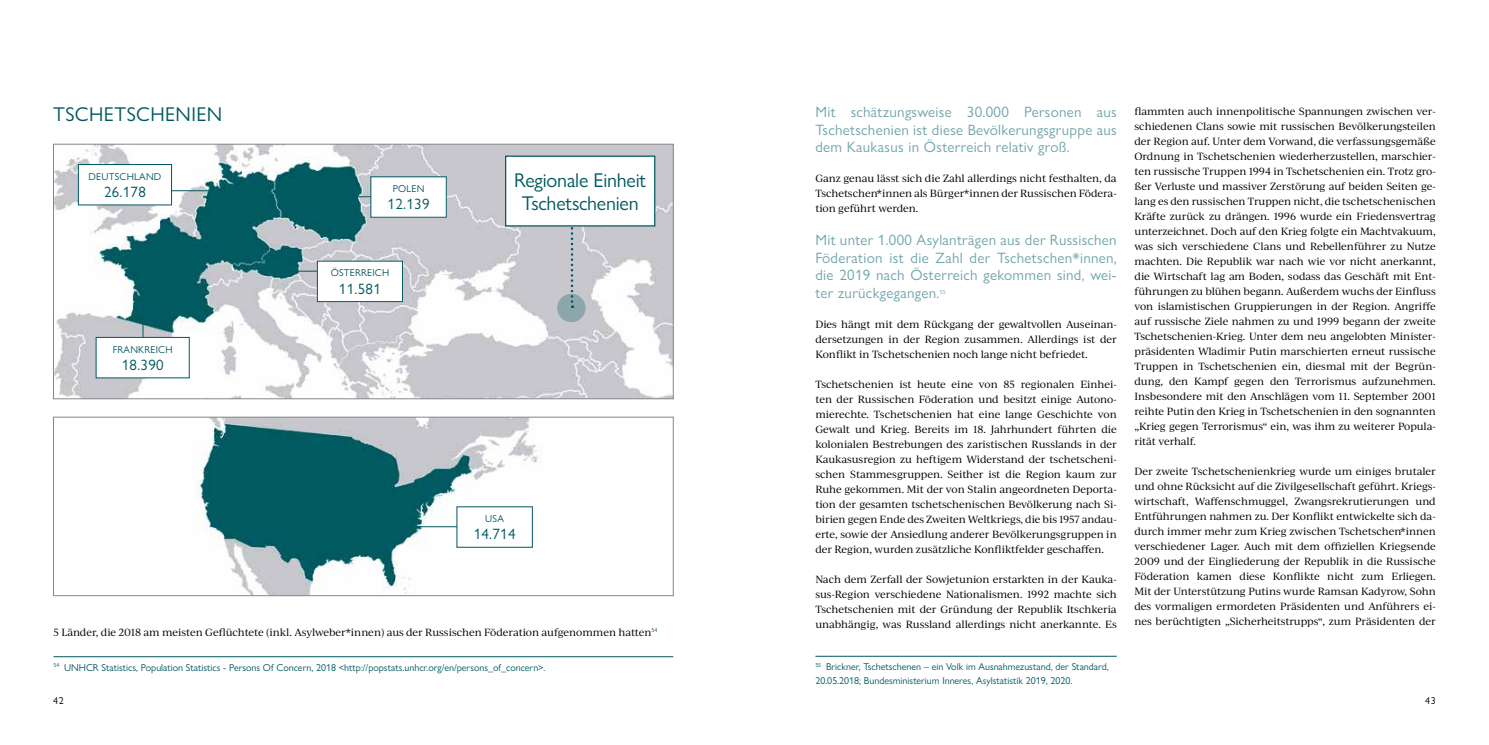
<style>
.page{position:relative;width:1489px;height:745px;background:#fff}
.page>*{position:absolute;margin:0;border:0;box-sizing:border-box;transform-origin:0 0}
.t1{font:20px/22.5px "Gill Sans Nova";letter-spacing:.02em;color:#005961;text-align:center}
.t2{font:15px/17.5px "Gill Sans Nova";letter-spacing:.02em;color:#6fa4ab;text-align:justify}
.t3{font:15px "Gill Sans Nova";letter-spacing:.02em;color:#005961}
.t4{font:10px/15px "Ivy Journal";letter-spacing:-.01em;color:#000;text-align:justify}
.t5{font:10px/13.8px "Gill Sans Nova";letter-spacing:.01em;color:#005961}
.t6{font:10px "Gill Sans Nova";color:#000}
.t7{font:5.88px "Gill Sans Nova";color:#6fa4ab}
</style>
<div class="page">
<img style="left:55px;top:146px;width:616px;height:251px">
<div style="left:53px;top:144px;width:620px;height:255px;border:1px solid #878787"></div>
<img style="left:196px;top:418px;width:342px;height:175px">
<div style="left:53px;top:416px;width:620px;height:179px;border:1px solid #878787"></div>
<hr style="left:53px;top:656px;width:620px;height:1px;background:#005961">
<hr style="left:815px;top:655px;width:301px;height:1px;background:#005961">
<hr style="left:398px;top:526px;width:72px;height:1px;background:#005961">
<hr style="left:322px;top:196px;width:58px;height:1px;background:#005961">
<hr style="left:279px;top:271px;width:57px;height:1px;background:#005961">
<hr style="left:143px;top:299px;width:1px;height:58px;background:#005961">
<hr style="left:287px;top:190px;width:58px;height:1px;background:#005961">
<div style="left:317px;top:261px;width:85px;height:40px;background:#fff"></div>
<div style="left:317px;top:260px;width:86px;height:42px;border:1px solid #005961"></div>
<div style="left:371px;top:177px;width:75px;height:40px;background:#fff"></div>
<div style="left:457px;top:506px;width:75px;height:41px;background:#fff"></div>
<div style="left:96px;top:337px;width:93px;height:40px;background:#fff"></div>
<div style="left:96px;top:337px;width:94px;height:41px;border:1px solid #005961"></div>
<hr style="left:156px;top:190px;width:58px;height:1px;background:#005961">
<div style="left:78px;top:164px;width:93px;height:41px;background:#fff"></div>
<div style="left:78px;top:164px;width:94px;height:41px;border:1px solid #005961"></div>
<div style="left:557px;top:293px;width:28px;height:29px;background:#8ca6ac;border-radius:50%"></div>
<svg style="left:570px;top:226px;width:3px;height:82px"></svg>
<div style="left:505px;top:156px;width:149px;height:70px;background:#fff"></div>
<div style="left:505px;top:155px;width:150px;height:71px;border:1px solid #005961"></div>
<h1 class="t1" style="left:53px;top:103px;width:170px">Tschetschenien</h1>
<p class="t5" style="left:89px;top:169px;width:72px">Deutschland</p>
<h2 class="t3" style="left:104px;top:183px;width:43px">26.178</h2>
<p class="t5" style="left:113px;top:342px;width:61px">frankreich</p>
<h2 class="t3" style="left:122px;top:355px;width:43px">18.390</h2>
<p class="t5" style="left:393px;top:181px;width:33px">polen</p>
<h2 class="t3" style="left:387px;top:195px;width:43px">12.139</h2>
<p class="t5" style="left:331px;top:266px;width:60px">österreich</p>
<h2 class="t3" style="left:339px;top:279px;width:43px">11.581</h2>
<h1 class="t1" style="left:514px;top:169px;width:133px">Regionale Einheit<br>Tschetschenien</h1>
<p class="t5" style="left:485px;top:511px;width:20px">usa</p>
<h2 class="t3" style="left:473px;top:525px;width:43px">14.714</h2>
<p class="t4" style="left:53px;top:623px;width:605px">5 Länder, die 2018 am meisten Geflüchtete (inkl. Asylweber*innen) aus der Russischen Föderation aufgenommen hatten<sup>54</sup></p>
<p class="t5" style="left:53px;top:659px;width:19px"><sup>54</sup> UNHCR</p>
<p class="t5" style="left:102px;top:659px;width:445px">Statistics, Population Statistics - Persons Of Concern, 2018 &lt;http://popstats.unhcr.org/en/persons_of_concern&gt;.</p>
<h2 class="t2" style="left:815px;top:103px;width:303px">Mit schätzungsweise 30.000 Personen aus Tschetschenien ist diese Bevölkerungsgruppe aus dem Kaukasus in Österreich relativ groß.</h2>
<p class="t4" style="left:815px;top:171px;width:303px">Ganz genau lässt sich die Zahl allerdings nicht festhalten, da Tschetschen*innen als Bürger*innen der Russischen Födera&shy;tion geführt werden.</p>
<h2 class="t2" style="left:815px;top:231px;width:303px">Mit unter 1.000 Asylanträgen aus der Russischen Föderation ist die Zahl der Tschetschen*innen, die 2019 nach Österreich gekommen sind, wei&shy;ter zurückgegangen.</h2>
<p class="t7" style="left:939px;top:288px;width:7px">55</p>
<p class="t4" style="left:815px;top:316px;width:303px">Dies hängt mit dem Rückgang der gewaltvollen Auseinan&shy;dersetzungen in der Region zusammen. Allerdings ist der Konflikt in Tschetschenien noch lange nicht befriedet.</p>
<p class="t4" style="left:815px;top:376px;width:303px">Tschetschenien ist heute eine von 85 regionalen Einhei&shy;ten der Russischen Föderation und besitzt einige Autono&shy;mierechte. Tschetschenien hat eine lange Geschichte von Gewalt und Krieg. Bereits im 18. Jahrhundert führten die kolonialen Bestrebungen des zaristischen Russlands in der Kaukasusregion zu heftigem Widerstand der tschetscheni&shy;schen Stammesgruppen. Seither ist die Region kaum zur Ruhe gekommen. Mit der von Stalin angeordneten Deporta&shy;tion der gesamten tschetschenischen Bevölkerung nach Si&shy;birien gegen Ende des Zweiten Weltkriegs, die bis 1957 andau&shy;erte, sowie der Ansiedlung anderer Bevölkerungsgruppen in der Region, wurden zusätzliche Konfliktfelder geschaffen.</p>
<p class="t4" style="left:815px;top:571px;width:303px">Nach dem Zerfall der Sowjetunion erstarkten in der Kauka&shy;sus-Region verschiedene Nationalismen. 1992 machte sich Tschetschenien mit der Gründung der Republik Itschkeria unabhängig, was Russland allerdings nicht anerkannte. Es</p>
<p class="t5" style="left:815px;top:659px;width:295px"><sup>55</sup> Brickner, Tschetschenen – ein Volk im Ausnahmezustand, der Standard,<br>20.05.2018; Bundesministerium Inneres, Asylstatistik 2019, 2020.</p>
<p class="t4" style="left:1134px;top:103px;width:303px">flammten auch innenpolitische Spannungen zwischen ver&shy;schiedenen Clans sowie mit russischen Bevölkerungsteilen der Region auf. Unter dem Vorwand, die verfassungsgemäße Ordnung in Tschetschenien wiederherzustellen, marschier&shy;ten russische Truppen 1994 in Tschetschenien ein. Trotz gro&shy;ßer Verluste und massiver Zerstörung auf beiden Seiten ge&shy;lang es den russischen Truppen nicht, die tschetschenischen Kräfte zurück zu drängen. 1996 wurde ein Friedensvertrag unterzeichnet. Doch auf den Krieg folgte ein Machtvakuum, was sich verschiedene Clans und Rebellenführer zu Nutze machten. Die Republik war nach wie vor nicht anerkannt, die Wirtschaft lag am Boden, sodass das Geschäft mit Ent&shy;führungen zu blühen begann. Außerdem wuchs der Einfluss von islamistischen Gruppierungen in der Region. Angriffe auf russische Ziele nahmen zu und 1999 begann der zweite Tschetschenien-Krieg. Unter dem neu angelobten Minister&shy;präsidenten Wladimir Putin marschierten erneut russische Truppen in Tschetschenien ein, diesmal mit der Begrün&shy;dung, den Kampf gegen den Terrorismus aufzunehmen.<br>Insbesondere mit den Anschlägen vom 11. September 2001 reihte Putin den Krieg in Tschetschenien in den sognannten „Krieg gegen Terrorismus“ ein, was ihm zu weiterer Popula&shy;rität verhalf.</p>
<p class="t4" style="left:1134px;top:463px;width:303px">Der zweite Tschetschenienkrieg wurde um einiges brutaler und ohne Rücksicht auf die Zivilgesellschaft geführt. Kriegs&shy;wirtschaft, Waffenschmuggel, Zwangsrekrutierungen und Entführungen nahmen zu. Der Konflikt entwickelte sich da&shy;durch immer mehr zum Krieg zwischen Tschetschen*innen verschiedener Lager. Auch mit dem offiziellen Kriegsende 2009 und der Eingliederung der Republik in die Russische Föderation kamen diese Konflikte nicht zum Erliegen.<br>Mit der Unterstützung Putins wurde Ramsan Kadyrow, Sohn des vormaligen ermordeten Präsidenten und Anführers ei&shy;nes berüchtigten „Sicherheitstrupps“, zum Präsidenten der</p>
<p class="t6" style="left:53px;top:694px;width:12px">42</p>
<p class="t6" style="left:1425px;top:694px;width:12px">43</p>
</div>
